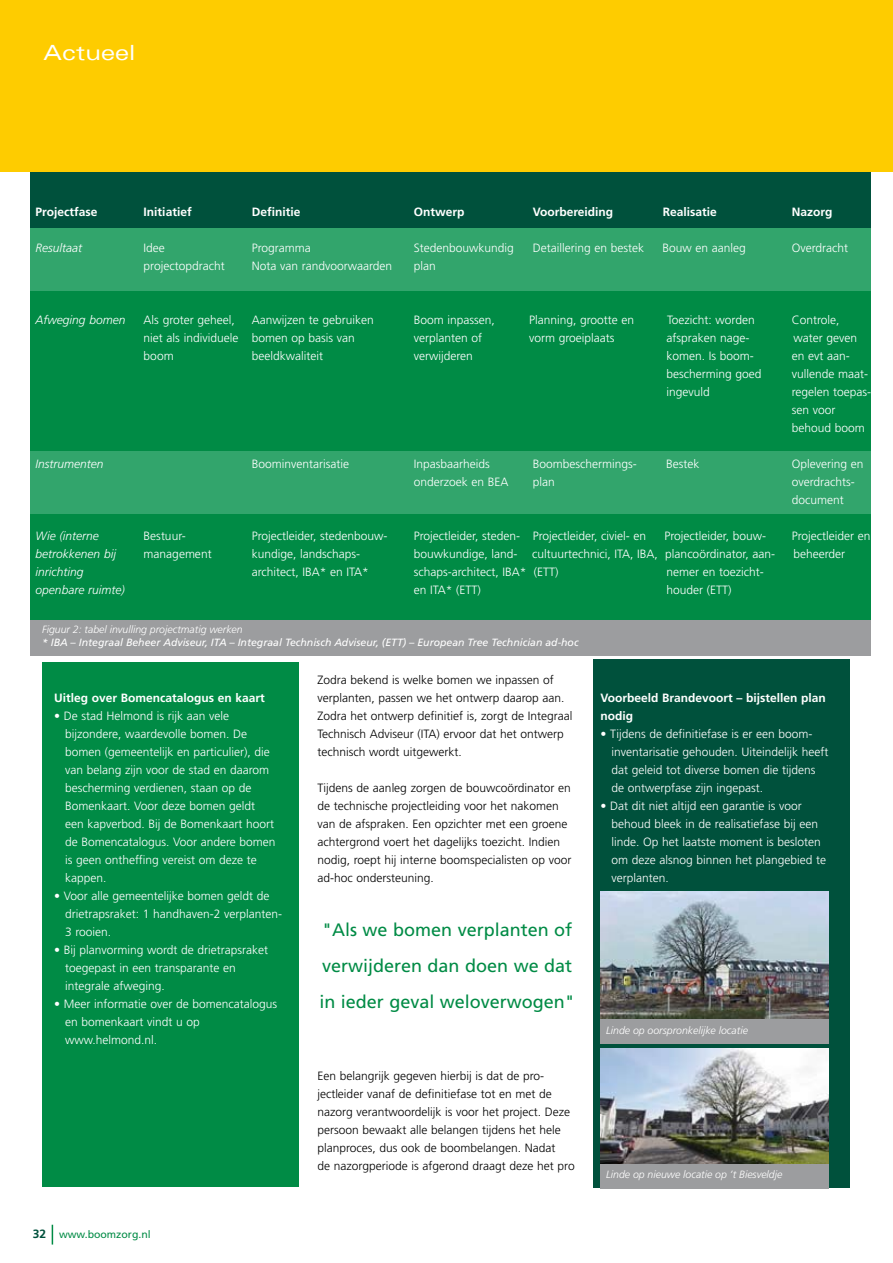
<style>
.page{position:relative;width:893px;height:1263px;background:#fff}
.page>*{position:absolute;margin:0;border:0;box-sizing:border-box;transform-origin:0 0}
.t1{font:expanded 21px "Univers";color:#fff}
.t2{font:18px/36px "Frutiger";color:#008b45}
.t3{font:300 12px/18px "Frutiger";color:#fff}
.t4{font:300 12px/18px "Frutiger";color:#000}
.t5{font:700 12px/18px "Frutiger";color:#fff}
.t6{font:italic 300 12px "Frutiger";color:#fff}
.t7{font:italic 300 10.5px "Frutiger";color:#fff}
.t8{font:italic 10.5px "Frutiger";color:#fff}
.t9{font:10.5px "Frutiger";color:#008b45}
.s1{font-weight:700;font-size:12px;color:#00513c}
</style>
<div class="page">
<svg style="left:52px;top:1225px;width:1px;height:19px"></svg>
<div style="left:30px;top:229px;width:841px;height:392px;background:#008b45"></div>
<div style="left:30px;top:172px;width:841px;height:59px;background:#00513c"></div>
<div style="left:30px;top:228px;width:841px;height:63px;background:#32a56c"></div>
<div style="left:30px;top:451px;width:841px;height:63px;background:#32a56c"></div>
<div style="left:30px;top:620px;width:841px;height:35px;background:#9c9d9f"></div>
<div style="left:42px;top:662px;width:257px;height:524px;background:#008b45"></div>
<div style="left:593px;top:659px;width:257px;height:529px;background:#00513c"></div>
<img style="left:600px;top:1049px;width:229px;height:115px">
<div style="left:600px;top:1164px;width:229px;height:24px;background:#9c9d9f"></div>
<img style="left:600px;top:892px;width:229px;height:128px">
<div style="left:600px;top:1020px;width:229px;height:24px;background:#9c9d9f"></div>
<div style="left:0;top:0;width:893px;height:172px;background:#fecc00"></div>
<h1 class="t1" style="left:44px;top:40px;width:93px">Actueel</h1>
<p class="t5" style="left:36px;top:203px;width:63px">Projectfase</p>
<p class="t5" style="left:144px;top:203px;width:50px">Initiatief</p>
<p class="t5" style="left:252px;top:203px;width:50px">Definitie</p>
<p class="t5" style="left:414px;top:203px;width:52px">Ontwerp</p>
<p class="t5" style="left:533px;top:203px;width:82px">Voorbereiding</p>
<p class="t5" style="left:663px;top:203px;width:56px">Realisatie</p>
<p class="t5" style="left:792px;top:203px;width:42px">Nazorg</p>
<p class="t6" style="left:36px;top:241px;width:48px">Resultaat</p>
<p class="t3" style="left:144px;top:239px;width:23px">Idee</p>
<p class="t3" style="left:252px;top:239px;width:61px">Programma</p>
<p class="t3" style="left:414px;top:239px;width:102px">Stedenbouwkundig</p>
<p class="t3" style="left:533px;top:239px;width:113px">Detaillering en bestek</p>
<p class="t3" style="left:662px;top:239px;width:85px">Bouw en aanleg</p>
<p class="t3" style="left:792px;top:239px;width:58px">Overdracht</p>
<p class="t3" style="left:144px;top:257px;width:83px">projectopdracht</p>
<p class="t3" style="left:252px;top:257px;width:142px">Nota van randvoorwaarden</p>
<p class="t3" style="left:414px;top:257px;width:24px">plan</p>
<p class="t6" style="left:36px;top:313px;width:91px">Afweging bomen</p>
<p class="t3" style="left:144px;top:311px;width:93px">Als groter geheel,</p>
<p class="t3" style="left:252px;top:311px;width:124px">Aanwijzen te gebruiken</p>
<p class="t3" style="left:414px;top:311px;width:83px">Boom inpassen,</p>
<p class="t3" style="left:529px;top:311px;width:107px">Planning, grootte en</p>
<p class="t3" style="left:667px;top:311px;width:89px">Toezicht: worden</p>
<p class="t3" style="left:792px;top:311px;width:49px">Controle,</p>
<p class="t3" style="left:144px;top:329px;width:213px">niet als individuele bomen op basis van</p>
<p class="t3" style="left:414px;top:329px;width:70px">verplanten of</p>
<p class="t3" style="left:529px;top:329px;width:87px">vorm groeiplaats</p>
<p class="t3" style="left:666px;top:329px;width:85px">afspraken nage-</p>
<p class="t3" style="left:793px;top:329px;width:65px">water geven</p>
<p class="t3" style="left:144px;top:347px;width:32px">boom</p>
<p class="t3" style="left:252px;top:347px;width:73px">beeldkwaliteit</p>
<p class="t3" style="left:414px;top:347px;width:61px">verwijderen</p>
<p class="t3" style="left:666px;top:347px;width:89px">komen. Is boom-</p>
<p class="t3" style="left:792px;top:347px;width:60px">en evt aan-</p>
<p class="t3" style="left:666px;top:365px;width:97px">bescherming goed</p>
<p class="t3" style="left:792px;top:365px;width:78px">vullende maat-</p>
<p class="t3" style="left:666px;top:383px;width:45px">ingevuld</p>
<p class="t3" style="left:792px;top:383px;width:81px">regelen toepas&shy;sen voor behoud boom</p>
<p class="t6" style="left:36px;top:457px;width:70px">Instrumenten</p>
<p class="t3" style="left:252px;top:455px;width:99px">Boominventarisatie</p>
<p class="t3" style="left:414px;top:455px;width:78px">Inpasbaarheids</p>
<p class="t3" style="left:533px;top:455px;width:106px">Boombeschermings-</p>
<p class="t3" style="left:666px;top:455px;width:35px">Bestek</p>
<p class="t3" style="left:792px;top:455px;width:73px">Oplevering en</p>
<p class="t3" style="left:414px;top:473px;width:96px">onderzoek en BEA</p>
<p class="t3" style="left:533px;top:473px;width:24px">plan</p>
<p class="t3" style="left:792px;top:473px;width:65px">overdrachts&shy;document</p>
<p class="t6" style="left:36px;top:529px;width:65px">Wie (interne</p>
<p class="t3" style="left:144px;top:527px;width:44px">Bestuur-</p>
<p class="t3" style="left:252px;top:527px;width:137px">Projectleider, stedenbouw-</p>
<p class="t3" style="left:414px;top:527px;width:234px">Projectleider, steden- Projectleider, civiel- en</p>
<p class="t3" style="left:664px;top:527px;width:103px">Projectleider, bouw-</p>
<p class="t3" style="left:792px;top:527px;width:80px">Projectleider en</p>
<p class="t6" style="left:36px;top:547px;width:82px">betrokkenen bij</p>
<p class="t3" style="left:144px;top:545px;width:70px">management</p>
<p class="t3" style="left:252px;top:545px;width:110px">kundige, landschaps-</p>
<p class="t3" style="left:414px;top:545px;width:363px">bouwkundige, land- cultuurtechnici, ITA, IBA, plancoördinator, aan-</p>
<p class="t3" style="left:793px;top:545px;width:53px">beheerder</p>
<p class="t6" style="left:36px;top:565px;width:50px">inrichting</p>
<p class="t3" style="left:252px;top:563px;width:119px">architect, IBA* en ITA*</p>
<p class="t3" style="left:414px;top:563px;width:146px">schaps-architect, IBA* (ETT)</p>
<p class="t3" style="left:666px;top:563px;width:99px">nemer en toezicht-</p>
<p class="t6" style="left:36px;top:583px;width:91px">openbare ruimte)</p>
<p class="t3" style="left:414px;top:581px;width:69px">en ITA* (ETT)</p>
<p class="t3" style="left:666px;top:581px;width:67px">houder (ETT)</p>
<p class="t7" style="left:42px;top:624px;width:202px">Figuur 2: tabel invulling projectmatig werken</p>
<p class="t8" style="left:42px;top:636px;width:538px">* IBA – Integraal Beheer Adviseur, ITA – Integraal Technisch Adviseur, (ETT) – European Tree Technician ad-hoc</p>
<p class="t5" style="left:54px;top:689px;width:212px">Uitleg over Bomencatalogus en kaart</p>
<p class="t3" style="left:65px;top:707px;width:212px;text-indent:-11px">• De stad Helmond is rijk aan vele bijzondere, waardevolle bomen. De bomen (gemeentelijk en particulier), die van belang zijn voor de stad en daarom bescherming verdienen, staan op de Bomenkaart. Voor deze bomen geldt een kapverbod. Bij de Bomenkaart hoort de Bomencatalogus. Voor andere bomen is geen ontheffing vereist om deze te kappen.</p>
<p class="t3" style="left:65px;top:887px;width:219px;text-indent:-11px">• Voor alle gemeentelijke bomen geldt de drietrapsraket: 1 handhaven-2 verplanten-<br>3 rooien.</p>
<p class="t3" style="left:65px;top:941px;width:205px;text-indent:-11px">• Bij planvorming wordt de drietrapsraket toegepast in een transparante en integrale afweging.</p>
<p class="t3" style="left:65px;top:995px;width:214px;text-indent:-11px">• Meer informatie over de bomencatalogus en bomenkaart vindt u op www.helmond.nl.</p>
<p class="t9" style="left:33px;top:1228px;width:119px"><span class="s1">32</span> www.boomzorg.nl</p>
<p class="t4" style="left:317px;top:671px;width:257px">Zodra bekend is welke bomen we inpassen of verplanten, passen we het ontwerp daarop aan.<br>Zodra het ontwerp definitief is, zorgt de Integraal Technisch Adviseur (ITA) ervoor dat het ontwerp technisch wordt uitgewerkt.</p>
<p class="t4" style="left:317px;top:779px;width:256px">Tijdens de aanleg zorgen de bouwcoördinator en de technische projectleiding voor het nakomen van de afspraken. Een opzichter met een groene achtergrond voert het dagelijks toezicht. Indien nodig, roept hij interne boomspecialisten op voor ad-hoc ondersteuning.</p>
<h2 class="t2" style="left:319px;top:912px;width:257px">"Als we bomen verplanten of verwijderen dan doen we dat in ieder geval weloverwogen"</h2>
<p class="t4" style="left:317px;top:1067px;width:259px">Een belangrijk gegeven hierbij is dat de pro&shy;jectleider vanaf de definitiefase tot en met de nazorg verantwoordelijk is voor het project. Deze persoon bewaakt alle belangen tijdens het hele planproces, dus ook de boombelangen. Nadat<br>de nazorgperiode is afgerond draagt deze het pro</p>
<p class="t5" style="left:600px;top:689px;width:227px">Voorbeeld Brandevoort – bijstellen plan nodig</p>
<p class="t3" style="left:611px;top:725px;width:219px;text-indent:-11px">• Tijdens de definitiefase is er een boom&shy;inventarisatie gehouden. Uiteindelijk heeft dat geleid tot diverse bomen die tijdens de ontwerpfase zijn ingepast.</p>
<p class="t3" style="left:611px;top:797px;width:216px;text-indent:-11px">• Dat dit niet altijd een garantie is voor behoud bleek in de realisatiefase bij een linde. Op het laatste moment is besloten om deze alsnog binnen het plangebied te verplanten.</p>
<p class="t7" style="left:606px;top:1024px;width:143px">Linde op oorspronkelijke locatie</p>
<p class="t7" style="left:606px;top:1169px;width:178px">Linde op nieuwe locatie op ’t Biesveldje</p>
</div>
